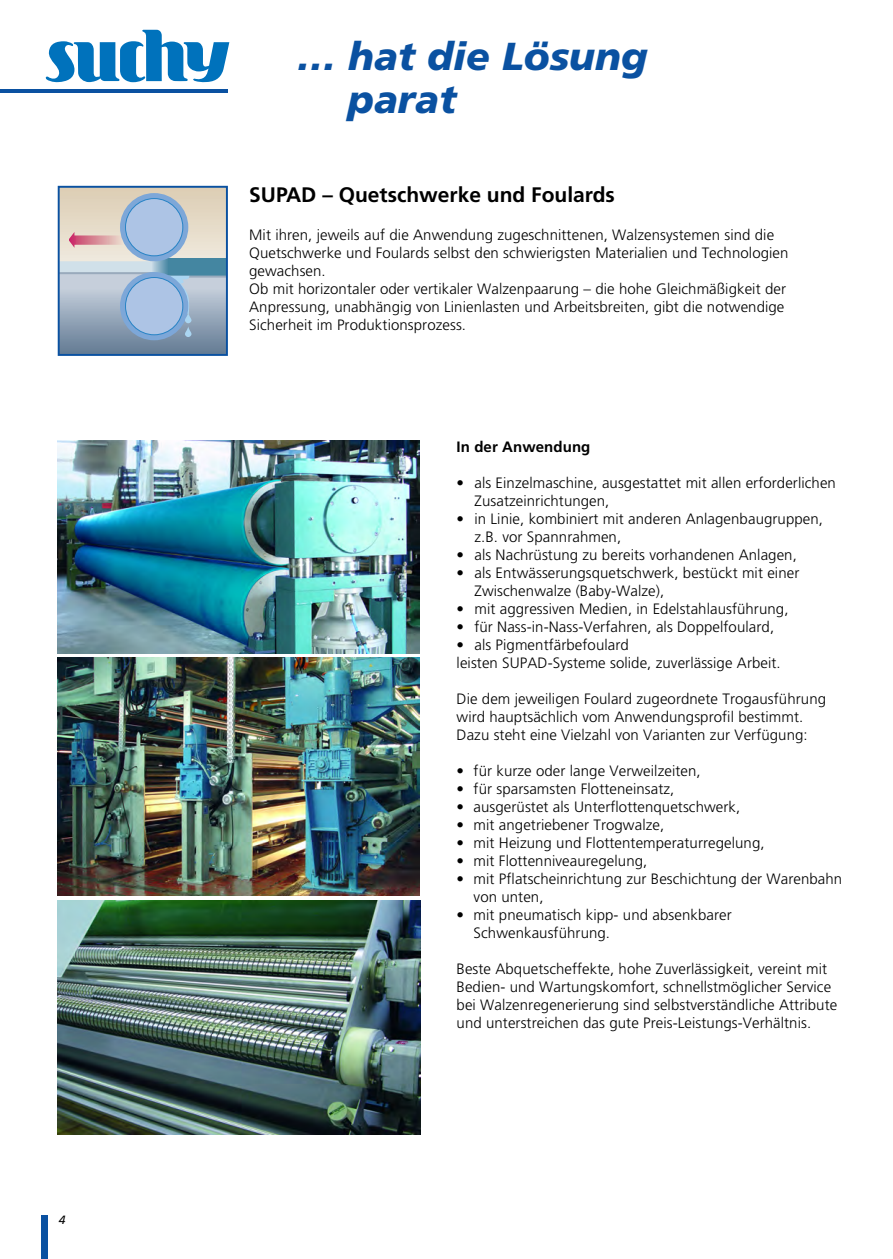
<style>
.page{position:relative;width:893px;height:1259px;background:#fff}
.page>*{position:absolute;margin:0;border:0;box-sizing:border-box;transform-origin:0 0}
.t1{font:italic 900 39px/42px "Frutiger";color:#0a51a1}
.t2{font:700 21px "Frutiger";color:#000}
.t3{font:300 15px/18px "Frutiger";letter-spacing:.005em;color:#000}
.t4{font:700 15px "Frutiger";letter-spacing:.005em;color:#000}
.t5{font:italic 12px "Frutiger";color:#000}
</style>
<div class="page">
<img style="left:0;top:29px;width:421px;height:1230px">
<p class="t5" style="left:59px;top:1215px;width:8px">4</p>
<h1 class="t1" style="left:348px;top:39px;width:301px;text-indent:-51px">… hat die Lösung parat</h1>
<h2 class="t2" style="left:249px;top:186px;width:367px">SUPAD – Quetschwerke und Foulards</h2>
<p class="t3" style="left:249px;top:227px;width:541px">Mit ihren, jeweils auf die Anwendung zugeschnittenen, Walzensystemen sind die Quetschwerke und Foulards selbst den schwierigsten Materialien und Technologien gewachsen.<br>Ob mit horizontaler oder vertikaler Walzenpaarung – die hohe Gleichmäßigkeit der Anpressung, unabhängig von Linienlasten und Arbeitsbreiten, gibt die notwendige Sicherheit im Produktionsprozess.</p>
<p class="t4" style="left:456px;top:441px;width:135px">In der Anwendung</p>
<p class="t3" style="left:474px;top:475px;width:363px;text-indent:-18px">• als Einzelmaschine, ausgestattet mit allen erforderlichen<br>Zusatzeinrichtungen,</p>
<p class="t3" style="left:474px;top:511px;width:350px;text-indent:-18px">• in Linie, kombiniert mit anderen Anlagenbaugruppen, z.B. vor Spannrahmen,</p>
<p class="t3" style="left:456px;top:547px;width:342px">• als Nachrüstung zu bereits vorhandenen Anlagen,</p>
<p class="t3" style="left:474px;top:565px;width:326px;text-indent:-18px">• als Entwässerungsquetschwerk, bestückt mit einer<br>Zwischenwalze (Baby-Walze),</p>
<p class="t3" style="left:456px;top:601px;width:333px">• mit aggressiven Medien, in Edelstahlausführung,</p>
<p class="t3" style="left:456px;top:619px;width:319px">• für Nass-in-Nass-Verfahren, als Doppelfoulard,</p>
<p class="t3" style="left:456px;top:637px;width:325px">• als Pigmentfärbefoulard<br>leisten SUPAD-Systeme solide, zuverlässige Arbeit.</p>
<p class="t3" style="left:456px;top:691px;width:371px">Die dem jeweiligen Foulard zugeordnete Trogausführung wird hauptsächlich vom Anwendungsprofil bestimmt.<br>Dazu steht eine Vielzahl von Varianten zur Verfügung:</p>
<p class="t3" style="left:456px;top:763px;width:245px">• für kurze oder lange Verweilzeiten,</p>
<p class="t3" style="left:456px;top:781px;width:219px">• für sparsamsten Flotteneinsatz,</p>
<p class="t3" style="left:456px;top:799px;width:285px">• ausgerüstet als Unterflottenquetschwerk,</p>
<p class="t3" style="left:456px;top:817px;width:209px">• mit angetriebener Trogwalze,</p>
<p class="t3" style="left:456px;top:835px;width:309px">• mit Heizung und Flottentemperaturregelung,</p>
<p class="t3" style="left:456px;top:853px;width:192px">• mit Flottenniveauregelung,</p>
<p class="t3" style="left:473px;top:871px;width:370px;text-indent:-17px">• mit Pflatscheinrichtung zur Beschichtung der Warenbahn von unten,</p>
<p class="t3" style="left:473px;top:907px;width:259px;text-indent:-17px">• mit pneumatisch kipp- und absenkbarer<br>Schwenkausführung.</p>
<p class="t3" style="left:456px;top:961px;width:382px">Beste Abquetscheffekte, hohe Zuverlässigkeit, vereint mit Bedien- und Wartungskomfort, schnellstmöglicher Service bei Walzenregenerierung sind selbstverständliche Attribute und unterstreichen das gute Preis-Leistungs-Verhältnis.</p>
</div>
